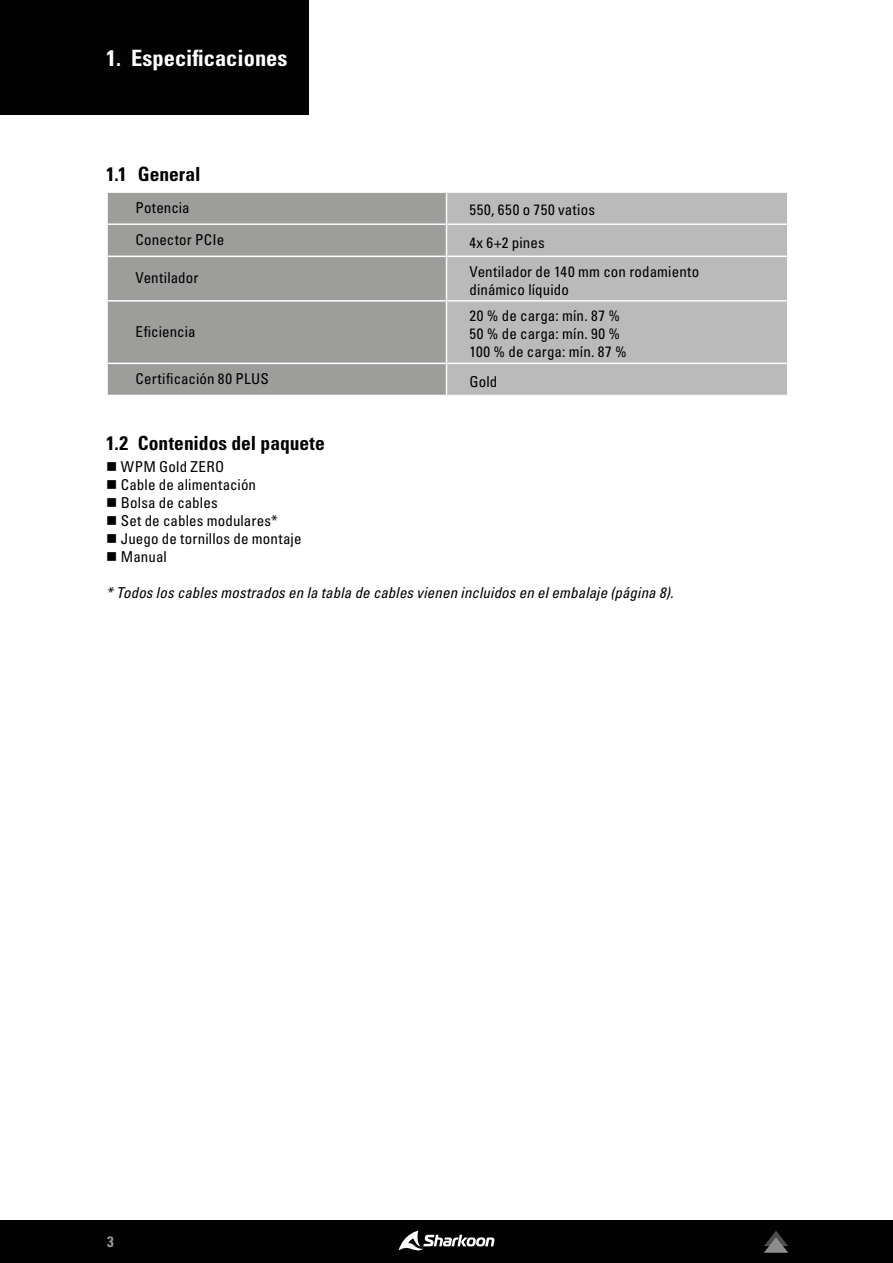
<style>
.page{position:relative;width:893px;height:1263px;background:#fff}
.page>*{position:absolute;margin:0;border:0;box-sizing:border-box;transform-origin:0 0}
.t1{font:22.5px "Univers LTCYR 67 Bold Cond";color:#fff}
.t2{font:19.5px "Univers LTCYR 67 Bold Cond";color:#000}
.t3{font:condensed 15px/18px "Univers LTCYR 57";letter-spacing:.01em;color:#000}
.t4{font:15px "Univers LTCYR 57 Condensed Obl";letter-spacing:.01em;color:#000}
.t5{font:condensed 15px "Univers LTCYR 57";letter-spacing:.03em;color:#000}
.t6{font:15px "Univers LTCYR 67 Bold Cond";color:#d9d9d9}
</style>
<div class="page">
<div style="left:0;top:1220px;width:893px;height:43px;background:#020203"></div>
<svg style="left:764px;top:1231px;width:24px;height:22px"></svg>
<svg style="left:398px;top:1231px;width:96px;height:20px"></svg>
<div style="left:0;top:0;width:308px;height:115px;background:#020203"></div>
<div style="left:108px;top:193px;width:338px;height:202px;background:#9d9d9c"></div>
<div style="left:447px;top:193px;width:340px;height:202px;background:#bababa"></div>
<hr style="left:106px;top:223px;width:340px;height:2px;background:#fff">
<hr style="left:106px;top:256px;width:340px;height:1px;background:#fff">
<hr style="left:106px;top:300px;width:340px;height:2px;background:#fff">
<hr style="left:106px;top:363px;width:340px;height:1px;background:#fff">
<hr style="left:446px;top:191px;width:342px;height:2px;background:#fbfbfb">
<hr style="left:446px;top:193px;width:1px;height:30px;background:#fbfbfb">
<hr style="left:787px;top:193px;width:1px;height:30px;background:#fbfbfb">
<hr style="left:446px;top:223px;width:342px;height:2px;background:#fbfbfb">
<hr style="left:446px;top:225px;width:1px;height:31px;background:#fbfbfb">
<hr style="left:787px;top:225px;width:1px;height:31px;background:#fbfbfb">
<hr style="left:446px;top:256px;width:342px;height:1px;background:#fbfbfb">
<hr style="left:446px;top:257px;width:1px;height:43px;background:#fbfbfb">
<hr style="left:787px;top:257px;width:1px;height:43px;background:#fbfbfb">
<hr style="left:446px;top:300px;width:342px;height:2px;background:#fbfbfb">
<hr style="left:446px;top:302px;width:1px;height:61px;background:#fbfbfb">
<hr style="left:787px;top:302px;width:1px;height:61px;background:#fbfbfb">
<hr style="left:446px;top:363px;width:342px;height:1px;background:#fbfbfb">
<hr style="left:446px;top:364px;width:1px;height:31px;background:#fbfbfb">
<hr style="left:787px;top:364px;width:1px;height:31px;background:#fbfbfb">
<hr style="left:446px;top:395px;width:342px;height:1px;background:#fbfbfb">
<h1 class="t1" style="left:106px;top:44px;width:183px">1. Especificaciones</h1>
<h2 class="t2" style="left:106px;top:162px;width:96px">1.1 General</h2>
<p class="t3" style="left:136px;top:198px;width:56px">Potencia</p>
<p class="t5" style="left:469px;top:201px;width:127px">550, 650 o 750 vatios</p>
<p class="t3" style="left:136px;top:230px;width:90px">Conector PCIe</p>
<p class="t3" style="left:469px;top:233px;width:77px">4x 6+2 pines</p>
<p class="t3" style="left:136px;top:268px;width:64px">Ventilador</p>
<p class="t3" style="left:469px;top:262px;width:231px">Ventilador de 140 mm con rodamiento dinámico líquido</p>
<p class="t3" style="left:136px;top:322px;width:62px">Eficiencia</p>
<p class="t3" style="left:469px;top:307px;width:159px">20 % de carga: mín. 87 %<br>50 % de carga: mín. 90 %<br>100 % de carga: mín. 87 %</p>
<p class="t3" style="left:136px;top:369px;width:135px">Certificación 80 PLUS</p>
<p class="t3" style="left:469px;top:372px;width:29px">Gold</p>
<h2 class="t2" style="left:106px;top:431px;width:220px">1.2 Contenidos del paquete</h2>
<p class="t3" style="left:106px;top:457px;width:120px">■ WPM Gold ZERO</p>
<p class="t3" style="left:106px;top:475px;width:151px">■ Cable de alimentación</p>
<p class="t3" style="left:106px;top:493px;width:113px">■ Bolsa de cables</p>
<p class="t3" style="left:106px;top:511px;width:173px">■ Set de cables modulares*</p>
<p class="t3" style="left:106px;top:529px;width:197px">■ Juego de tornillos de montaje</p>
<p class="t3" style="left:106px;top:547px;width:62px">■ Manual</p>
<p class="t4" style="left:106px;top:583px;width:569px">* Todos los cables mostrados en la tabla de cables vienen incluidos en el embalaje (página 8).</p>
<p class="t6" style="left:107px;top:1232px;width:8px">3</p>
</div>
